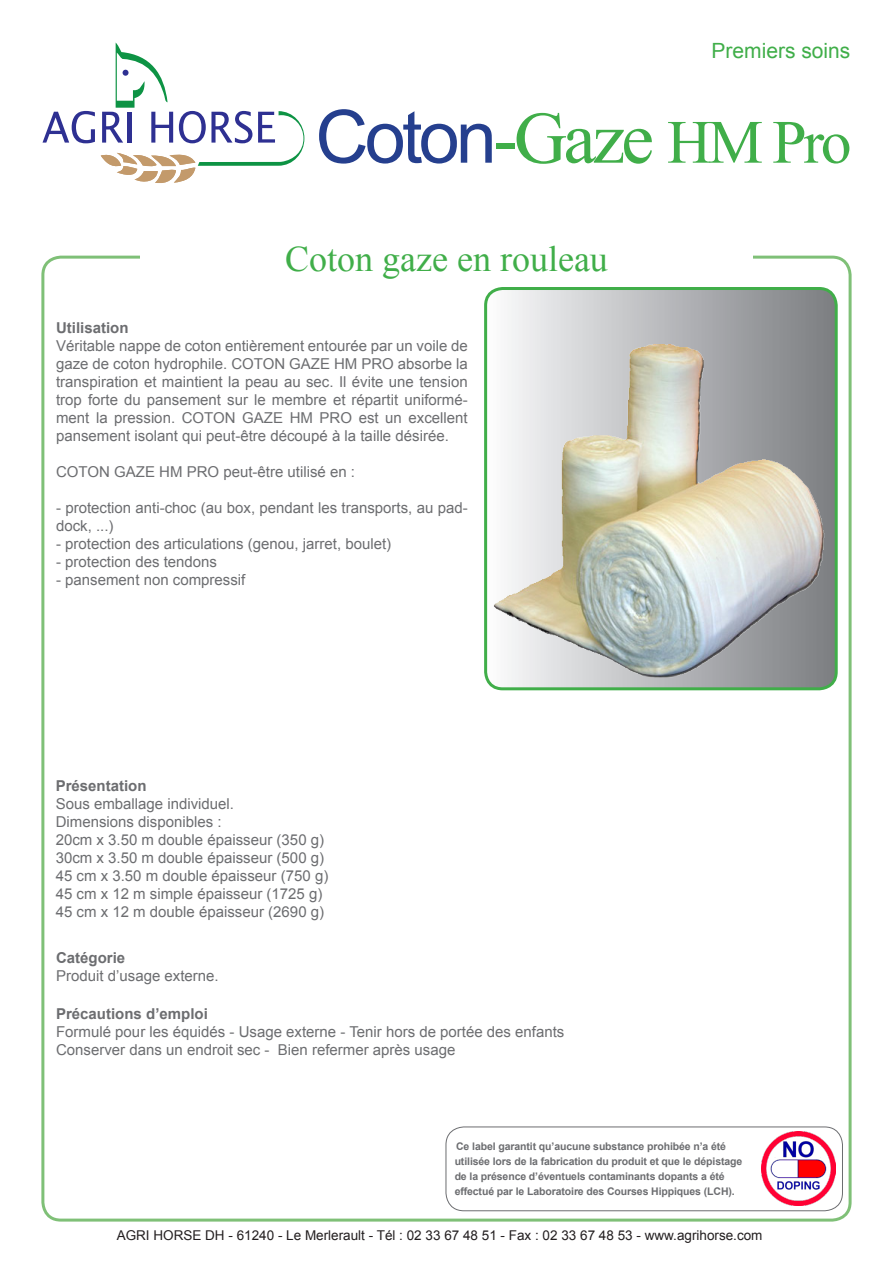
<style>
.page{position:relative;width:893px;height:1263px;background:#fff}
.page>*{position:absolute;margin:0;border:0;box-sizing:border-box;transform-origin:0 0}
.t1{font:73.5px "Arial";letter-spacing:-.05em;color:#253f8e}
.t2{font:36px "Times New Roman";color:#40ae49}
.t3{font:21px "Arial";color:#40ae49}
.t4{font:15px/18px "Arial";color:#6c6d70;text-align:justify}
.t5{font:700 15px "Arial";color:#6c6d70}
.t6{font:13.5px "Arial";color:#231f20}
.t7{font:700 10.5px/15px "Arial";letter-spacing:-.01em;color:#6c6d70}
.s1{font-family:"Times New Roman";color:#40ae49}
.s2{font-family:"Times New Roman";font-size:61.5px;color:#40ae49}
</style>
<div class="page">
<svg style="left:43px;top:111px;width:52px;height:32px"></svg>
<svg style="left:101px;top:43px;width:203px;height:140px"></svg>
<div style="left:446px;top:1127px;width:397px;height:84px;border:1px solid #6c6d70;border-radius:18px"></div>
<img style="left:762px;top:1132px;width:73px;height:74px">
<svg style="left:487px;top:291px;width:348px;height:398px"></svg>
<div style="left:484px;top:287px;width:354px;height:403px;border:3px solid #40ae49;border-radius:17px"></div>
<img style="left:488px;top:341px;width:337px;height:338px">
<p class="t3" style="left:712px;top:37px;width:140px">Premiers soins</p>
<p class="t1" style="left:315px;top:89px;width:538px">Coton<span class="s1">-Gaze</span> <span class="s2">HM Pro</span></p>
<p class="t2" style="left:285px;top:235px;width:324px">Coton gaze en rouleau</p>
<p class="t5" style="left:56px;top:318px;width:74px">Utilisation</p>
<p class="t4" style="left:56px;top:337px;width:413px">Véritable nappe de coton entièrement entourée par un voile de gaze de coton hydrophile. COTON GAZE HM PRO absorbe la transpiration et maintient la peau au sec. Il évite une tension trop forte du pansement sur le membre et répartit uniformé&shy;ment la pression. COTON GAZE HM PRO est un excellent pansement isolant qui peut-être découpé à la taille désirée.</p>
<p class="t4" style="left:56px;top:463px;width:300px">COTON GAZE HM PRO peut-être utilisé en :</p>
<p class="t4" style="left:56px;top:499px;width:413px">- protection anti-choc (au box, pendant les transports, au pad&shy;dock, ...)</p>
<p class="t4" style="left:56px;top:535px;width:337px">- protection des articulations (genou, jarret, boulet)</p>
<p class="t4" style="left:56px;top:553px;width:162px">- protection des tendons</p>
<p class="t4" style="left:56px;top:571px;width:191px">- pansement non compressif</p>
<p class="t5" style="left:56px;top:776px;width:92px">Présentation</p>
<p class="t4" style="left:56px;top:795px;width:180px">Sous emballage individuel.</p>
<p class="t4" style="left:56px;top:813px;width:167px">Dimensions disponibles :</p>
<p class="t4" style="left:56px;top:831px;width:270px">20cm x 3.50 m double épaisseur (350 g)</p>
<p class="t4" style="left:56px;top:849px;width:270px">30cm x 3.50 m double épaisseur (500 g)</p>
<p class="t4" style="left:56px;top:867px;width:274px">45 cm x 3.50 m double épaisseur (750 g)</p>
<p class="t4" style="left:56px;top:885px;width:268px">45 cm x 12 m simple épaisseur (1725 g)</p>
<p class="t4" style="left:56px;top:903px;width:270px">45 cm x 12 m double épaisseur (2690 g)</p>
<p class="t5" style="left:56px;top:948px;width:71px">Catégorie</p>
<p class="t4" style="left:56px;top:967px;width:164px">Produit d’usage externe.</p>
<p class="t5" style="left:56px;top:1003px;width:153px">Précautions d’emploi</p>
<p class="t4" style="left:56px;top:1023px;width:510px">Formulé pour les équidés - Usage externe - Tenir hors de portée des enfants</p>
<p class="t4" style="left:56px;top:1041px;width:401px">Conserver dans un endroit sec - Bien refermer après usage</p>
<p class="t7" style="left:455px;top:1139px;width:289px">Ce label garantit qu’aucune substance prohibée n’a été utilisée lors de la fabrication du produit et que le dépistage de la présence d’éventuels contaminants dopants a été effectué par le Laboratoire des Courses Hippiques (LCH).</p>
<p class="t6" style="left:117px;top:1226px;width:647px">AGRI HORSE DH - 61240 - Le Merlerault - Tél : 02 33 67 48 51 - Fax : 02 33 67 48 53 - www.agrihorse.com</p>
</div>
